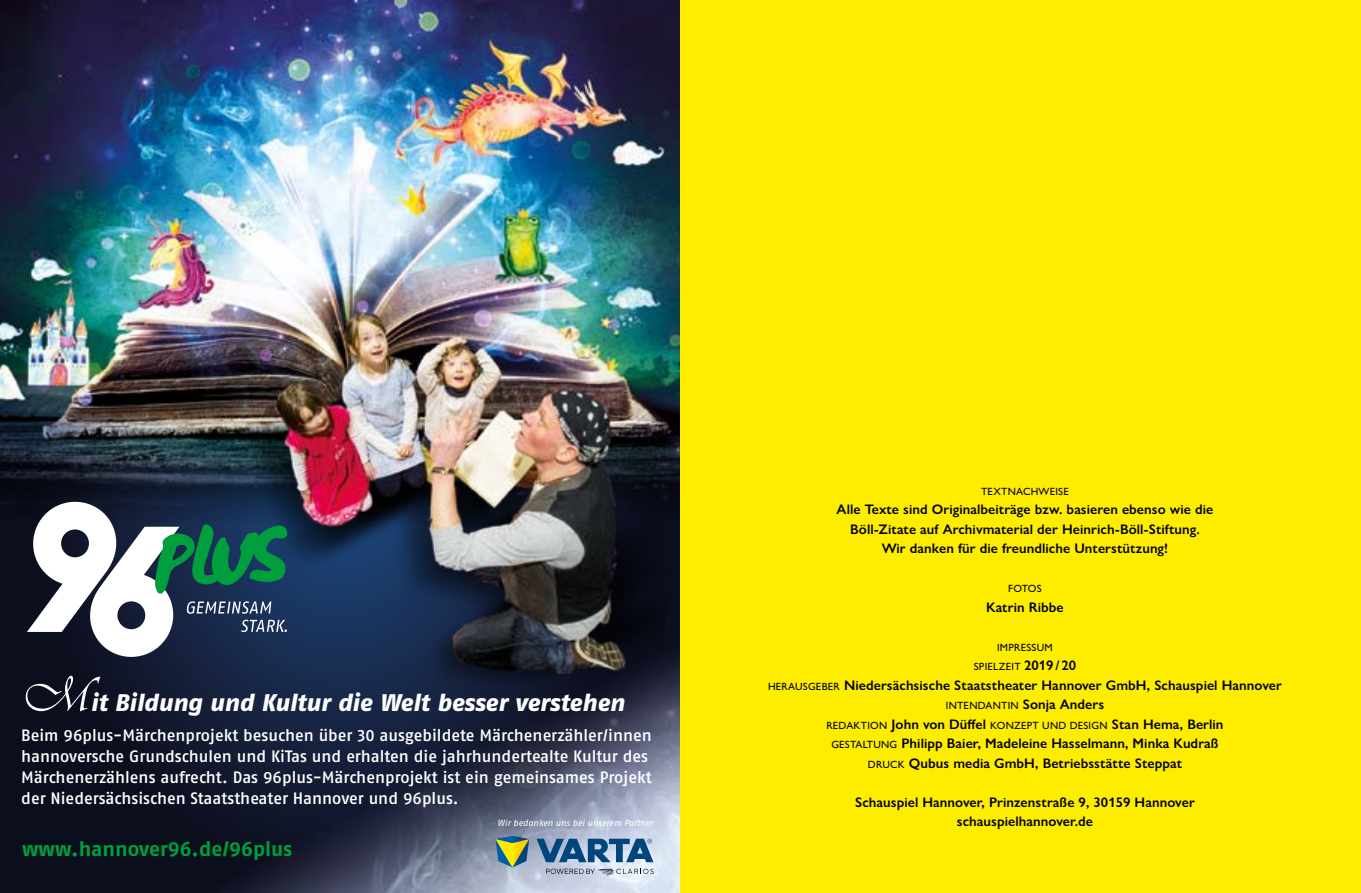
<style>
.page{position:relative;width:1361px;height:893px;background:#fff}
.page>*{position:absolute;margin:0;border:0;box-sizing:border-box;transform-origin:0 0}
.t1{font:italic 800 24px "Fago OT";letter-spacing:-.005em;color:#fff}
.t2{font:700 20.55px "Fago OT";color:#009e3d}
.t3{font:500 16.5px/21px "Fago OT";color:#fff}
.t4{font:600 13.8px/19.5px "Gill Sans Nova";letter-spacing:.005em;color:#000;text-align:center}
.t5{font:500 10.5px/19.5px "Gill Sans Nova";letter-spacing:.02em;color:#000;text-align:center}
.t6{font:italic 9px "Fago OT";letter-spacing:-.005em;color:#fff}
.s1{font-family:"Vivaldii";font-weight:400;font-style:normal;font-size:51px}
.s2{font-weight:600;font-size:13.8px}
.s3{font-weight:500;font-size:10.5px}
</style>
<div class="page">
<img style="left:0;top:0;width:680px;height:893px">
<svg style="left:27px;top:496px;width:260px;height:167px"></svg>
<svg style="left:495px;top:836px;width:34px;height:31px"></svg>
<svg style="left:536px;top:839px;width:117px;height:23px;background:#4e7ca4"></svg>
<svg style="left:546px;top:869px;width:108px;height:7px"></svg>
<svg style="left:69px;top:866px;width:8px;height:27px"></svg>
<div style="left:680px;top:0;width:681px;height:893px;background:#ffed00"></div>
<h1 class="t1" style="left:21px;top:688px;width:605px"><span class="s1">M</span>it Bildung und Kultur die Welt besser verstehen</h1>
<p class="t3" style="left:21px;top:724px;width:632px">Beim 96plus-Märchenprojekt besuchen über 30 ausgebildete Märchenerzähler/innen hannoversche Grundschulen und KiTas und erhalten die jahrhundertealte Kultur des Märchenerzählens aufrecht. Das 96plus-Märchenprojekt ist ein gemeinsames Projekt der Niedersächsischen Staatstheater Hannover und 96plus.</p>
<h2 class="t2" style="left:22px;top:836px;width:271px">www.hannover96.de/96plus</h2>
<p class="t6" style="left:497px;top:817px;width:157px">Wir bedanken uns bei unserem Partner</p>
<p class="t5" style="left:981px;top:481px;width:89px">TEXTNACHWEISE</p>
<p class="t4" style="left:836px;top:500px;width:378px">Alle Texte sind Originalbeiträge bzw. basieren ebenso wie die<br>Böll-Zitate auf Archivmaterial der Heinrich-Böll-Stiftung.<br>Wir danken für die freundliche Unterstützung!</p>
<p class="t5" style="left:1008px;top:579px;width:35px">FOTOS</p>
<p class="t4" style="left:986px;top:597px;width:79px">Katrin Ribbe</p>
<p class="t5" style="left:973px;top:637px;width:104px">IMPRESSUM<br>SPIELZEIT <span class="s2">2019 / 20</span></p>
<p class="t4" style="left:768px;top:675px;width:515px"><span class="s3">HERAUSGEBER</span> Niedersächsische Staatstheater Hannover GmbH, Schauspiel Hannover</p>
<p class="t5" style="left:946px;top:696px;width:160px">INTENDANTIN <span class="s2">Sonja Anders</span></p>
<p class="t4" style="left:826px;top:714px;width:399px"><span class="s3">REDAKTION</span> John von Düffel <span class="s3">KONZEPT UND DESIGN</span> Stan Hema, Berlin<br><span class="s3">GESTALTUNG</span> Philipp Baier, Madeleine Hasselmann, Minka Kudraß<br><span class="s3">DRUCK</span> Qubus media GmbH, Betriebsstätte Steppat</p>
<p class="t4" style="left:855px;top:792px;width:341px">Schauspiel Hannover, Prinzenstraße 9, 30159 Hannover schauspielhannover.de</p>
</div>
